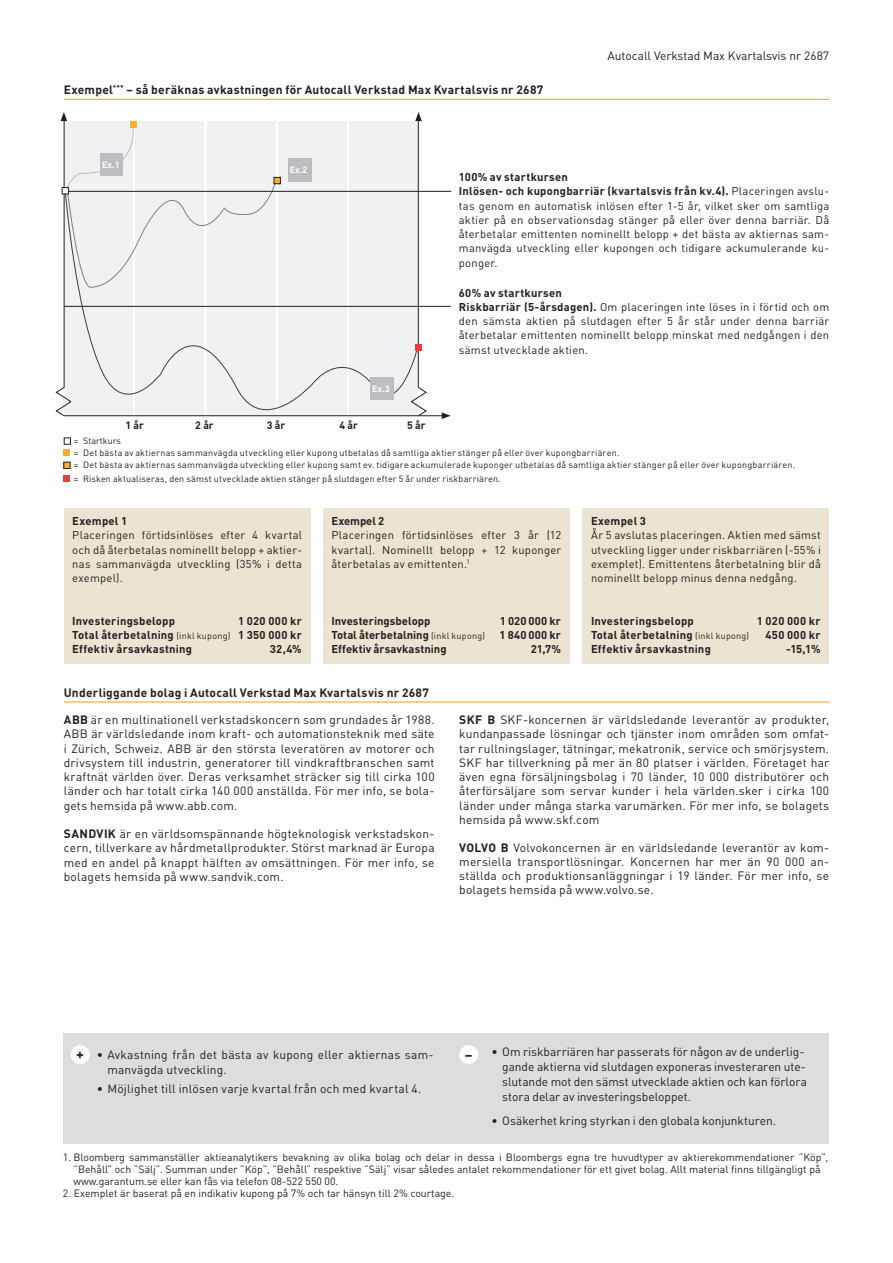
<style>
.page{position:relative;width:893px;height:1263px;background:#fff}
.page>*{position:absolute;margin:0;border:0;box-sizing:border-box;transform-origin:0 0}
.Brödtext{font:700 14.55px "DINOT";color:#231f20}
.Brödtext-2{font:12px/14.2px "DINOT";letter-spacing:.015em;color:#231f20;text-align:justify}
.Brödtext-3{font:12px/15px "DINOT";letter-spacing:-.005em;color:#231f20}
.Brödtext-4{font:700 12px "DINOT";letter-spacing:.02em;color:#231f20}
.Brödtext-5{font:11.25px/14.2px "DINOT";letter-spacing:.02em;color:#231f20;text-align:justify}
.Brödtext-6{font:700 11.25px "DINOT";letter-spacing:.015em;color:#231f20}
.Underrubrik{font:700 11.25px "DINOT";letter-spacing:.025em;color:#231f20}
.Underrubrik-2{font:11.25px/14.2px "DINOT";letter-spacing:.02em;color:#231f20;text-align:justify}
.Brödtext-7{font:700 11.25px "DINOT";letter-spacing:-.005em;color:#231f20}
.t1{font:10.5px/12px "DINOT";color:#231f20}
.t2{font:700 10.5px "DINOT";color:#231f20}
.Underrubrik-3{font:9px "DINOT";letter-spacing:.025em;color:#231f20}
.t3{font:700 9px "DINOT";color:#fff}
.Underrubrik-4{font:9px "DINOT";color:#231f20}
.s1{font-weight:700}
.s2{font-weight:400;font-size:9px}
</style>
<div class="page">
<hr style="left:64px;top:702px;width:765px;height:1px;background:#f89c1c">
<div style="left:63px;top:1033px;width:765px;height:111px;background:#dcdddf"></div>
<div style="left:71px;top:1045px;width:19px;height:19px;background:#fff;border-radius:50%"></div>
<div style="left:459px;top:1045px;width:19px;height:19px;background:#fff;border-radius:50%"></div>
<hr style="left:64px;top:99px;width:765px;height:1px;background:#f89c1c">
<div style="left:279px;top:121px;width:68px;height:294px;background:#f0f1f2"></div>
<div style="left:350px;top:121px;width:68px;height:294px;background:#f0f1f2"></div>
<hr style="left:64px;top:415px;width:380px;height:1px;background:#231f20">
<svg style="left:442px;top:412px;width:9px;height:7px"></svg>
<hr style="left:64px;top:306px;width:387px;height:1px;background:#231f20">
<div style="left:274px;top:177px;width:6px;height:7px;background:#fbb033"></div>
<div style="left:274px;top:177px;width:7px;height:7px;border:1px solid #231f20"></div>
<svg style="left:65px;top:192px;width:354px;height:225px"></svg>
<div style="left:288px;top:158px;width:23px;height:24px;background:#bcbdc0"></div>
<div style="left:370px;top:377px;width:24px;height:22px;background:#bcbdc0"></div>
<div style="left:64px;top:437px;width:7px;height:8px;background:#fff;border:1px solid #231f20"></div>
<div style="left:64px;top:449px;width:6px;height:7px;background:#fbb033"></div>
<svg style="left:64px;top:476px;width:6px;height:6px"></svg>
<div style="left:64px;top:508px;width:247px;height:155px;background:#ece4d2"></div>
<div style="left:323px;top:508px;width:247px;height:155px;background:#ece4d2"></div>
<div style="left:582px;top:508px;width:247px;height:155px;background:#ece4d2"></div>
<svg style="left:61px;top:112px;width:216px;height:176px"></svg>
<hr style="left:64px;top:121px;width:1px;height:267px;background:#231f20">
<svg style="left:56px;top:387px;width:15px;height:29px"></svg>
<svg style="left:415px;top:112px;width:7px;height:9px"></svg>
<hr style="left:418px;top:121px;width:1px;height:267px;background:#231f20">
<svg style="left:412px;top:387px;width:15px;height:29px"></svg>
<hr style="left:64px;top:191px;width:387px;height:1px;background:#231f20">
<svg style="left:415px;top:344px;width:6px;height:6px"></svg>
<svg style="left:65px;top:464px;width:4px;height:3px"></svg>
<div style="left:63px;top:462px;width:8px;height:7px;border:1px solid #231f20"></div>
<div style="left:62px;top:187px;width:7px;height:7px;background:#fff;border:1px solid #231f20"></div>
<p class="Brödtext-4" style="left:64px;top:81px;width:481px">Exempel<sup>***</sup> – så beräknas avkastningen för Autocall Verkstad Max Kvartalsvis nr 2687</p>
<p class="Brödtext-2" style="left:608px;top:49px;width:223px">Autocall Verkstad Max Kvartalsvis nr 2687</p>
<p class="t3" style="left:102px;top:159px;width:19px">Ex.1</p>
<p class="t3" style="left:290px;top:164px;width:19px">Ex.2</p>
<p class="t3" style="left:372px;top:383px;width:19px">Ex.3</p>
<p class="t2" style="left:125px;top:418px;width:20px">1 år</p>
<p class="t2" style="left:195px;top:418px;width:20px">2 år</p>
<p class="t2" style="left:267px;top:418px;width:20px">3 år</p>
<p class="t2" style="left:339px;top:418px;width:20px">4 år</p>
<p class="t2" style="left:407px;top:418px;width:20px">5 år</p>
<p class="Underrubrik" style="left:459px;top:170px;width:111px">100% av startkursen</p>
<p class="Brödtext-5" style="left:459px;top:184px;width:372px"><span class="s1">Inlösen- och kupongbarriär (kvartalsvis från kv.4).</span> Placeringen avslu&shy;tas genom en automatisk inlösen efter 1-5 år, vilket sker om samtliga aktier på en observationsdag stänger på eller över denna barriär. Då återbetalar emittenten nominellt belopp + det bästa av aktiernas sam&shy;manvägda utveckling eller kupongen och tidigare ackumulerande ku&shy;ponger.</p>
<p class="Underrubrik" style="left:459px;top:285px;width:105px">60% av startkursen</p>
<p class="Brödtext-5" style="left:459px;top:299px;width:372px"><span class="s1">Riskbarriär (5-årsdagen).</span> Om placeringen inte löses in i förtid och om den sämsta aktien på slutdagen efter 5 år står under denna barriär återbetalar emittenten nominellt belopp minskat med nedgången i den sämst utvecklade aktien.</p>
<p class="Underrubrik-4" style="left:74px;top:435px;width:49px">= Startkurs</p>
<p class="Underrubrik-3" style="left:74px;top:447px;width:547px">= Det bästa av aktiernas sammanvägda utveckling eller kupong utbetalas då samtliga aktier stänger på eller över kupongbarriären.</p>
<p class="Underrubrik-3" style="left:74px;top:473px;width:428px">= Risken aktualiseras, den sämst utvecklade aktien stänger på slutdagen efter 5 år under riskbarriären.</p>
<p class="Underrubrik" style="left:72px;top:514px;width:57px">Exempel 1</p>
<p class="Underrubrik-2" style="left:72px;top:528px;width:231px">Placeringen förtidsinlöses efter 4 kvartal och då återbetalas nominellt belopp + aktier&shy;nas sammanvägda utveckling (35% i detta exempel).</p>
<p class="Underrubrik" style="left:72px;top:613px;width:104px">Investeringsbelopp</p>
<p class="Underrubrik" style="left:238px;top:613px;width:65px">1 020 000 kr</p>
<p class="Underrubrik" style="left:72px;top:628px;width:231px">Total återbetalning <span class="s2">(inkl kupong)</span> 1 350 000 kr</p>
<p class="Underrubrik" style="left:72px;top:642px;width:121px">Effektiv årsavkastning</p>
<p class="Underrubrik" style="left:270px;top:642px;width:33px">32,4%</p>
<p class="Underrubrik-3" style="left:74px;top:459px;width:723px">= Det bästa av aktiernas sammanvägda utveckling eller kupong samt ev. tidigare ackumulerade kuponger utbetalas då samtliga aktier stänger på eller över kupongbarriären.</p>
<p class="Brödtext-7" style="left:331px;top:514px;width:54px">Exempel 2</p>
<p class="Brödtext-5" style="left:331px;top:528px;width:231px">Placeringen förtidsinlöses efter 3 år (12 kvartal). Nominellt belopp + 12 kuponger återbetalas av emittenten.<sup>1</sup></p>
<p class="Brödtext-6" style="left:591px;top:514px;width:57px">Exempel 3</p>
<p class="Brödtext-5" style="left:591px;top:528px;width:231px">År 5 avslutas placeringen. Aktien med sämst utveckling ligger under riskbarriären (-55% i exemplet). Emittentens återbetalning blir då nominellt belopp minus denna nedgång.</p>
<p class="Brödtext-6" style="left:591px;top:613px;width:104px">Investeringsbelopp</p>
<p class="Brödtext-6" style="left:757px;top:613px;width:65px">1 020 000 kr</p>
<p class="Brödtext-6" style="left:591px;top:628px;width:160px">Total återbetalning <span class="s2">(inkl kupong)</span></p>
<p class="Brödtext-6" style="left:765px;top:628px;width:57px">450 000 kr</p>
<p class="Brödtext-6" style="left:591px;top:642px;width:121px">Effektiv årsavkastning</p>
<p class="Brödtext-6" style="left:786px;top:642px;width:36px">-15,1%</p>
<p class="Brödtext-6" style="left:331px;top:613px;width:101px">Investeringsbelopp</p>
<p class="Brödtext-6" style="left:500px;top:613px;width:63px">1 020 000 kr</p>
<p class="Brödtext-6" style="left:331px;top:628px;width:155px">Total återbetalning <span class="s2">(inkl kupong)</span></p>
<p class="Brödtext-6" style="left:499px;top:628px;width:63px">1 840 000 kr</p>
<p class="Brödtext-6" style="left:331px;top:642px;width:117px">Effektiv årsavkastning</p>
<p class="Brödtext-6" style="left:531px;top:642px;width:32px">21,7%</p>
<p class="Brödtext-4" style="left:64px;top:684px;width:367px">Underliggande bolag i Autocall Verkstad Max Kvartalsvis nr 2687</p>
<p class="Brödtext-2" style="left:64px;top:712px;width:372px"><span class="s1">ABB</span> är en multinationell verkstadskoncern som grundades år 1988.<br>ABB är världsledande inom kraft- och automationsteknik med säte i Zürich, Schweiz. ABB är den största leveratören av motorer och drivsystem till industrin, generatorer till vindkraftbranschen samt kraftnät världen över. Deras verksamhet sträcker sig till cirka 100 länder och har totalt cirka 140 000 anställda. För mer info, se bola&shy;gets hemsida på www.abb.com.</p>
<p class="Brödtext-2" style="left:64px;top:826px;width:372px"><span class="s1">SANDVIK</span> är en världsomspännande högteknologisk verkstadskon&shy;cern, tillverkare av hårdmetallprodukter. Störst marknad är Europa med en andel på knappt hälften av omsättningen. För mer info, se bolagets hemsida på www.sandvik.com.</p>
<p class="Brödtext-2" style="left:459px;top:712px;width:371px"><span class="s1">SKF B</span> SKF-koncernen är världsledande leverantör av produkter, kundanpassade lösningar och tjänster inom områden som omfat&shy;tar rullningslager, tätningar, mekatronik, service och smörjsystem.<br>SKF har tillverkning på mer än 80 platser i världen. Företaget har även egna försäljningsbolag i 70 länder, 10 000 distributörer och återförsäljare som servar kunder i hela världen.sker i cirka 100 länder under många starka varumärken. För mer info, se bolagets hemsida på www.skf.com</p>
<p class="Brödtext-2" style="left:459px;top:840px;width:371px"><span class="s1">VOLVO B</span> Volvokoncernen är en världsledande leverantör av kom&shy;mersiella transportlösningar. Koncernen har mer än 90 000 an&shy;ställda och produktionsanläggningar i 19 länder. För mer info, se bolagets hemsida på www.volvo.se.</p>
<p class="Brödtext" style="left:76px;top:1044px;width:9px">+</p>
<p class="Brödtext" style="left:465px;top:1045px;width:9px">–</p>
<p class="Brödtext-3" style="left:502px;top:1044px;width:306px;text-indent:-11px">• Om riskbarriären har passerats för någon av de underlig&shy;gande aktierna vid slutdagen exponeras investeraren ute&shy;slutande mot den sämst utvecklade aktien och kan förlora stora delar av investeringsbeloppet.</p>
<p class="Brödtext-3" style="left:492px;top:1113px;width:286px">• Osäkerhet kring styrkan i den globala konjunkturen.</p>
<p class="Brödtext-2" style="left:107px;top:1046px;width:328px;line-height:15px;text-indent:-11px">• Avkastning från det bästa av kupong eller aktiernas sam&shy;manvägda utveckling.</p>
<p class="Brödtext-2" style="left:97px;top:1081px;width:326px">• Möjlighet till inlösen varje kvartal från och med kvartal 4.</p>
<p class="t1" style="left:73px;top:1151px;width:756px;text-indent:-10px">1. Bloomberg sammanställer aktieanalytikers bevakning av olika bolag och delar in dessa i Bloombergs egna tre huvudtyper av aktierekommendationer ”Köp”, ”Behåll” och ”Sälj”. Summan under ”Köp”, ”Behåll” respektive ”Sälj” visar således antalet rekommendationer för ett givet bolag. Allt material finns tillgängligt på www.garantum.se eller kan fås via telefon 08-522 550 00.</p>
<p class="t1" style="left:63px;top:1187px;width:393px">2. Exemplet är baserat på en indikativ kupong på 7% och tar hänsyn till 2% courtage.</p>
</div>
